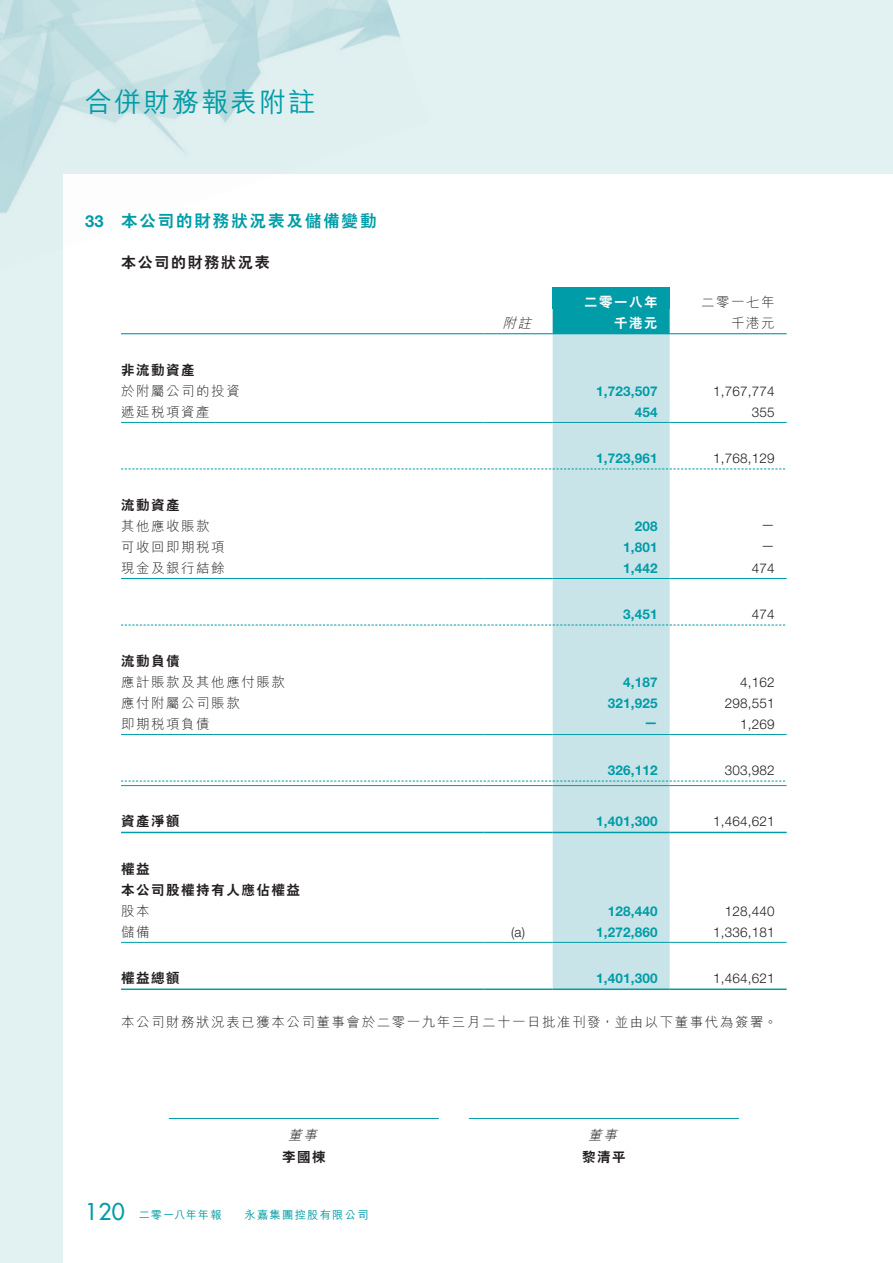
<style>
.page{position:relative;width:893px;height:1263px;background:#e2f1f2}
.page>*{position:absolute;margin:0;border:0;box-sizing:border-box;transform-origin:0 0}
.t1{font:500 27px "M Hei HK";letter-spacing:.07em;color:#009ca7}
._03_H1{font:800 16.5px "C Hei 2 HK";letter-spacing:.115em;color:#009ca7}
._04___H2{font:800 15px "C Hei 2 HK";letter-spacing:.115em;color:#231f20}
._31_table_tab_6pt{font:700 13.5px "Helvetica Neue LT Std";letter-spacing:.015em;color:#009ca7}
._31_table_tab_6pt-2{font:300 13.5px "Helvetica Neue LT Std";letter-spacing:.015em;color:#231f20}
._15_Table_Stub{font:300 13.5px "M Hei HK";letter-spacing:.115em;color:#231f20}
._12___P2{font:300 13.5px "M Hei HK";letter-spacing:.115em;color:#231f20}
._15_Table_Stub-2{font:800 13.5px "C Hei 2 HK";letter-spacing:.115em;color:#231f20}
._31_table_tab_6pt-3{font:800 13.5px "C Hei 2 HK";letter-spacing:.115em;color:#fff}
._31_table_tab_6pt-4{font:300 13.5px "M Hei HK";letter-spacing:.115em;color:#231f20}
._31_table_tab_6pt-5{font:italic 300 13.5px "M Hei HK";color:#231f20}
._31_table_tab_6pt-6{font:800 13.5px "C Hei 2 HK";letter-spacing:.115em;color:#231f20}
.t2{font:500 11.25px "M Hei HK";letter-spacing:.085em;color:#009ca7}
.t3{font:500 11.25px "M Hei HK";letter-spacing:.115em;color:#009ca7}
.s1{font-family:"Helvetica Neue LT Std";font-weight:700}
.s2{font-family:"Futura Std";font-size:22.5px}
</style>
<div class="page">
<div style="left:64px;top:174px;width:829px;height:1089px;background:#fff"></div>
<img style="left:0;top:0;width:400px;height:300px">
<div style="left:553px;top:288px;width:117px;height:21px;background:#009ca7"></div>
<div style="left:553px;top:309px;width:117px;height:24px;background:#009ca7"></div>
<div style="left:553px;top:334px;width:117px;height:654px;background:#c8e4e8"></div>
<hr style="left:121px;top:333px;width:363px;height:1px;background:#009ca7">
<hr style="left:484px;top:333px;width:69px;height:1px;background:#009ca7">
<hr style="left:553px;top:333px;width:117px;height:1px;background:#009ca7">
<hr style="left:670px;top:333px;width:117px;height:1px;background:#009ca7">
<hr style="left:121px;top:422px;width:363px;height:1px;background:#009ca7">
<hr style="left:484px;top:422px;width:69px;height:1px;background:#009ca7">
<hr style="left:553px;top:422px;width:117px;height:1px;background:#009ca7">
<hr style="left:670px;top:422px;width:117px;height:1px;background:#009ca7">
<svg style="left:121px;top:469px;width:664px;height:1px"></svg>
<hr style="left:121px;top:578px;width:363px;height:1px;background:#009ca7">
<hr style="left:484px;top:578px;width:69px;height:1px;background:#009ca7">
<hr style="left:553px;top:578px;width:117px;height:1px;background:#009ca7">
<hr style="left:670px;top:578px;width:117px;height:1px;background:#009ca7">
<svg style="left:121px;top:625px;width:664px;height:1px"></svg>
<hr style="left:121px;top:734px;width:363px;height:1px;background:#009ca7">
<hr style="left:484px;top:734px;width:69px;height:1px;background:#009ca7">
<hr style="left:553px;top:734px;width:117px;height:1px;background:#009ca7">
<hr style="left:670px;top:734px;width:117px;height:1px;background:#009ca7">
<svg style="left:121px;top:781px;width:664px;height:1px"></svg>
<hr style="left:121px;top:785px;width:363px;height:1px;background:#009ca7">
<hr style="left:484px;top:785px;width:69px;height:1px;background:#009ca7">
<hr style="left:553px;top:785px;width:117px;height:1px;background:#009ca7">
<hr style="left:670px;top:785px;width:117px;height:1px;background:#009ca7">
<hr style="left:121px;top:832px;width:363px;height:1px;background:#009ca7">
<hr style="left:484px;top:832px;width:69px;height:1px;background:#009ca7">
<hr style="left:553px;top:832px;width:117px;height:1px;background:#009ca7">
<hr style="left:670px;top:832px;width:117px;height:1px;background:#009ca7">
<hr style="left:121px;top:942px;width:363px;height:1px;background:#009ca7">
<hr style="left:484px;top:942px;width:69px;height:1px;background:#009ca7">
<hr style="left:553px;top:942px;width:117px;height:1px;background:#009ca7">
<hr style="left:670px;top:942px;width:117px;height:1px;background:#009ca7">
<hr style="left:121px;top:988px;width:363px;height:2px;background:#009ca7">
<hr style="left:484px;top:988px;width:69px;height:2px;background:#009ca7">
<hr style="left:553px;top:988px;width:117px;height:2px;background:#009ca7">
<hr style="left:670px;top:988px;width:117px;height:2px;background:#009ca7">
<hr style="left:169px;top:1118px;width:270px;height:1px;background:#009ca7">
<hr style="left:469px;top:1118px;width:270px;height:1px;background:#009ca7">
<h1 class="t1" style="left:85px;top:82px;width:232px">合併財務報表附註</h1>
<p class="_03_H1" style="left:85px;top:210px;width:293px"><span class="s1">33</span> 本公司的財務狀況表及儲備變動</p>
<p class="_04___H2" style="left:121px;top:252px;width:150px">本公司的財務狀況表</p>
<p class="_31_table_tab_6pt-3" style="left:584px;top:293px;width:75px">二零一八年</p>
<p class="_31_table_tab_6pt-4" style="left:701px;top:293px;width:75px">二零一七年</p>
<p class="_31_table_tab_6pt-5" style="left:502px;top:314px;width:35px">附註</p>
<p class="_31_table_tab_6pt-3" style="left:614px;top:314px;width:45px">千港元</p>
<p class="_31_table_tab_6pt-4" style="left:731px;top:314px;width:45px">千港元</p>
<p class="_15_Table_Stub-2" style="left:121px;top:361px;width:75px">非流動資產</p>
<p class="_15_Table_Stub" style="left:121px;top:381px;width:120px">於附屬公司的投資</p>
<p class="_31_table_tab_6pt" style="left:596px;top:382px;width:63px">1,723,507</p>
<p class="_31_table_tab_6pt-2" style="left:713px;top:382px;width:63px">1,767,774</p>
<p class="_15_Table_Stub" style="left:121px;top:402px;width:90px">遞延稅項資產</p>
<p class="_31_table_tab_6pt" style="left:635px;top:403px;width:24px">454</p>
<p class="_31_table_tab_6pt-2" style="left:752px;top:403px;width:24px">355</p>
<p class="_31_table_tab_6pt" style="left:596px;top:450px;width:63px">1,723,961</p>
<p class="_31_table_tab_6pt-2" style="left:713px;top:450px;width:63px">1,768,129</p>
<p class="_15_Table_Stub-2" style="left:121px;top:496px;width:60px">流動資產</p>
<p class="_15_Table_Stub" style="left:121px;top:516px;width:90px">其他應收賬款</p>
<p class="_31_table_tab_6pt" style="left:635px;top:517px;width:24px">208</p>
<p class="_31_table_tab_6pt-2" style="left:761px;top:516px;width:15px">—</p>
<p class="_15_Table_Stub" style="left:121px;top:537px;width:105px">可收回即期稅項</p>
<p class="_31_table_tab_6pt" style="left:623px;top:538px;width:36px">1,801</p>
<p class="_31_table_tab_6pt-2" style="left:761px;top:537px;width:15px">—</p>
<p class="_15_Table_Stub" style="left:121px;top:558px;width:105px">現金及銀行結餘</p>
<p class="_31_table_tab_6pt" style="left:623px;top:559px;width:36px">1,442</p>
<p class="_31_table_tab_6pt-2" style="left:752px;top:560px;width:24px">474</p>
<p class="_31_table_tab_6pt" style="left:623px;top:606px;width:36px">3,451</p>
<p class="_31_table_tab_6pt-2" style="left:752px;top:606px;width:24px">474</p>
<p class="_15_Table_Stub-2" style="left:121px;top:652px;width:60px">流動負債</p>
<p class="_15_Table_Stub" style="left:121px;top:672px;width:165px">應計賬款及其他應付賬款</p>
<p class="_31_table_tab_6pt" style="left:623px;top:673px;width:36px">4,187</p>
<p class="_31_table_tab_6pt-2" style="left:740px;top:674px;width:36px">4,162</p>
<p class="_15_Table_Stub" style="left:121px;top:693px;width:120px">應付附屬公司賬款</p>
<p class="_31_table_tab_6pt" style="left:608px;top:694px;width:51px">321,925</p>
<p class="_31_table_tab_6pt-2" style="left:725px;top:695px;width:51px">298,551</p>
<p class="_15_Table_Stub" style="left:121px;top:714px;width:90px">即期稅項負債</p>
<p class="_31_table_tab_6pt" style="left:644px;top:714px;width:15px">—</p>
<p class="_31_table_tab_6pt-2" style="left:740px;top:716px;width:36px">1,269</p>
<p class="_31_table_tab_6pt" style="left:608px;top:762px;width:51px">326,112</p>
<p class="_31_table_tab_6pt-2" style="left:725px;top:762px;width:51px">303,982</p>
<p class="_15_Table_Stub-2" style="left:121px;top:812px;width:60px">資產淨額</p>
<p class="_31_table_tab_6pt" style="left:596px;top:813px;width:63px">1,401,300</p>
<p class="_31_table_tab_6pt-2" style="left:713px;top:813px;width:63px">1,464,621</p>
<p class="_15_Table_Stub-2" style="left:121px;top:859px;width:30px">權益</p>
<p class="_15_Table_Stub-2" style="left:121px;top:880px;width:180px">本公司股權持有人應佔權益</p>
<p class="_15_Table_Stub" style="left:121px;top:901px;width:30px">股本</p>
<p class="_31_table_tab_6pt" style="left:608px;top:902px;width:51px">128,440</p>
<p class="_31_table_tab_6pt-2" style="left:725px;top:902px;width:51px">128,440</p>
<p class="_15_Table_Stub" style="left:121px;top:922px;width:30px">儲備</p>
<p class="_31_table_tab_6pt-2" style="left:511px;top:923px;width:16px">(a)</p>
<p class="_31_table_tab_6pt" style="left:596px;top:923px;width:63px">1,272,860</p>
<p class="_31_table_tab_6pt-2" style="left:713px;top:923px;width:63px">1,336,181</p>
<p class="_15_Table_Stub-2" style="left:121px;top:969px;width:60px">權益總額</p>
<p class="_31_table_tab_6pt" style="left:596px;top:970px;width:63px">1,401,300</p>
<p class="_31_table_tab_6pt-2" style="left:713px;top:970px;width:63px">1,464,621</p>
<p class="_12___P2" style="left:121px;top:1013px;width:658px">本公司財務狀況表已獲本公司董事會於二零一九年三月二十一日批准刊發，並由以下董事代為簽署。</p>
<p class="_31_table_tab_6pt-5" style="left:288px;top:1125px;width:35px">董事</p>
<p class="_31_table_tab_6pt-5" style="left:588px;top:1125px;width:35px">董事</p>
<p class="_31_table_tab_6pt-6" style="left:282px;top:1148px;width:45px">李國棟</p>
<p class="_31_table_tab_6pt-6" style="left:582px;top:1148px;width:45px">黎清平</p>
<p class="t2" style="left:85px;top:1207px;width:138px"><span class="s2">120</span> 二零一八年年報</p>
<p class="t3" style="left:245px;top:1207px;width:126px">永嘉集團控股有限公司</p>
</div>
